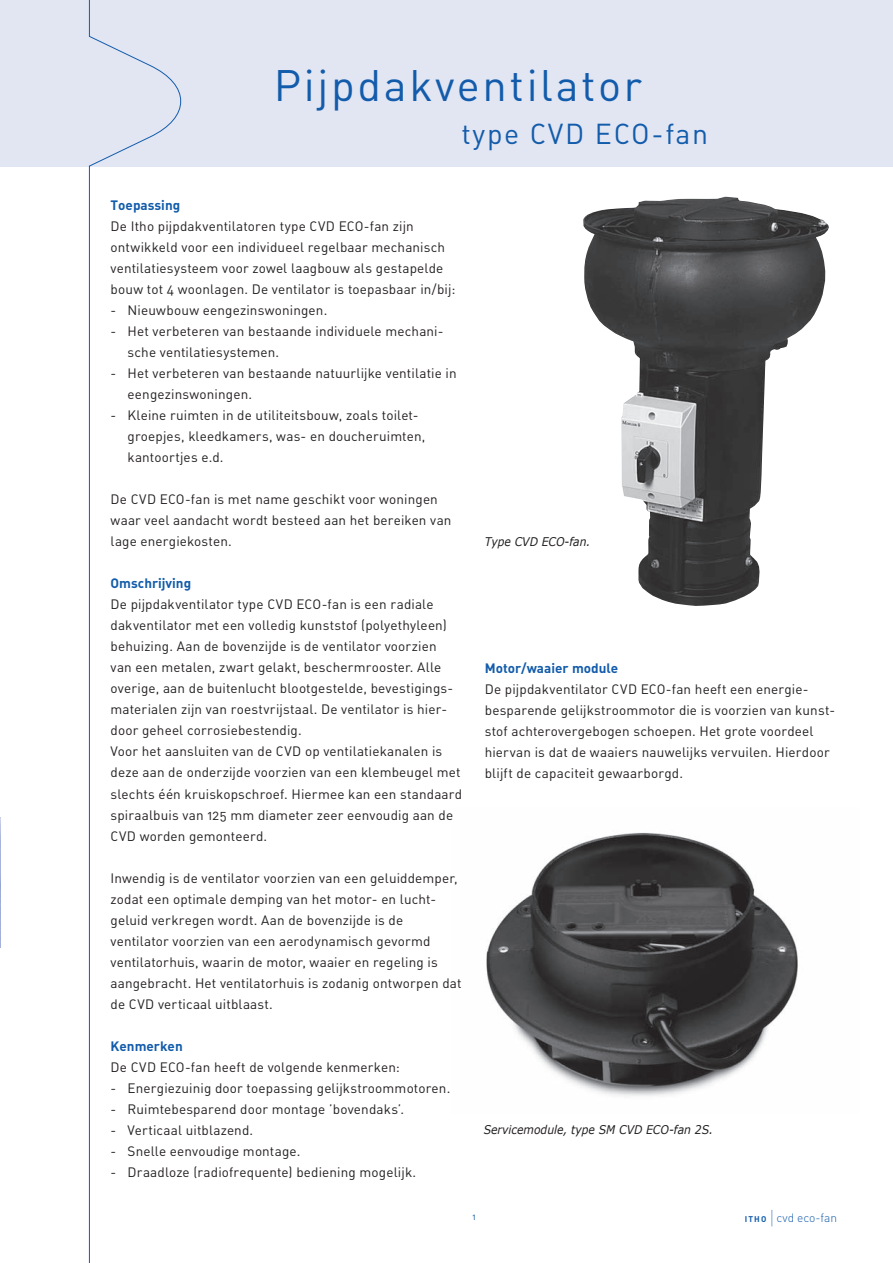
<style>
.page{position:relative;width:893px;height:1263px;background:#fff}
.page>*{position:absolute;margin:0;border:0;box-sizing:border-box;transform-origin:0 0}
.t1{font:43.5px "DIN Regular Alternate";letter-spacing:.06em;color:#135cab}
.t2{font:28.5px "DIN Regular Alternate";letter-spacing:.06em;color:#135cab}
.t3{font:19.2px "DIN Light Alternate";color:#135cab;scale:.5 1}
.t4{font:13.5px/21px "DIN Regular Alternate";letter-spacing:.01em;color:#231f20}
.t5{font:13.5px "DIN Bold Alternate";color:#135cab}
.t6{font:italic 12px "Verdana";color:#231f20;scale:.9 1}
.t7{font:12px "DIN Light Alternate";color:#135cab}
.t8{font:9px "DIN Regular Alternate";color:#135cab}
.t9{font:8.25px "DIN Bold Alternate";color:#135cab}
</style>
<div class="page">
<img style="left:583px;top:197px;width:246px;height:409px">
<img style="left:486px;top:832px;width:312px;height:264px">
<div style="left:0;top:0;width:893px;height:166px;background:#e2e6f3"></div>
<svg style="left:0;top:0;width:181px;height:1263px"></svg>
<img style="left:0;top:817px;width:1px;height:130px">
<h1 class="t1" style="left:274px;top:58px;width:370px">Pijpdakventilator</h1>
<h2 class="t2" style="left:461px;top:116px;width:248px">type CVD ECO-fan</h2>
<p class="t5" style="left:111px;top:197px;width:71px">Toepassing</p>
<p class="t4" style="left:111px;top:216px;width:346px">De Itho pijpdakventilatoren type CVD ECO-fan zijn ontwikkeld voor een individueel regelbaar mechanisch ventilatiesysteem voor zowel laagbouw als gestapelde bouw tot 4 woonlagen. De ventilator is toepasbaar in/bij:</p>
<p class="t4" style="left:111px;top:300px;width:218px">- Nieuwbouw eengezinswoningen.</p>
<p class="t4" style="left:128px;top:321px;width:318px;text-indent:-17px">- Het verbeteren van bestaande individuele mechani&shy;sche ventilatiesystemen.</p>
<p class="t4" style="left:128px;top:363px;width:331px;text-indent:-17px">- Het verbeteren van bestaande natuurlijke ventilatie in eengezinswoningen.</p>
<p class="t4" style="left:128px;top:405px;width:299px;text-indent:-17px">- Kleine ruimten in de utiliteitsbouw, zoals toilet&shy;groepjes, kleedkamers, was- en doucheruimten, kantoortjes e.d.</p>
<p class="t4" style="left:111px;top:489px;width:342px">De CVD ECO-fan is met name geschikt voor woningen waar veel aandacht wordt besteed aan het bereiken van lage energiekosten.</p>
<p class="t5" style="left:111px;top:575px;width:82px">Omschrijving</p>
<p class="t4" style="left:111px;top:594px;width:353px">De pijpdakventilator type CVD ECO-fan is een radiale dakventilator met een volledig kunststof (polyethyleen) behuizing. Aan de bovenzijde is de ventilator voorzien<br>van een metalen, zwart gelakt, beschermrooster. Alle overige, aan de buitenlucht blootgestelde, bevestigings&shy;materialen zijn van roestvrijstaal. De ventilator is hier&shy;door geheel corrosiebestendig.<br>Voor het aansluiten van de CVD op ventilatiekanalen is deze aan de onderzijde voorzien van een klembeugel met slechts één kruiskopschroef. Hiermee kan een standaard spiraalbuis van 125 mm diameter zeer eenvoudig aan de CVD worden gemonteerd.</p>
<p class="t4" style="left:111px;top:867px;width:352px">Inwendig is de ventilator voorzien van een geluiddemper, zodat een optimale demping van het motor- en lucht&shy;geluid verkregen wordt. Aan de bovenzijde is de ventilator voorzien van een aerodynamisch gevormd ventilatorhuis, waarin de motor, waaier en regeling is aangebracht. Het ventilatorhuis is zodanig ontworpen dat de CVD verticaal uitblaast.</p>
<p class="t5" style="left:111px;top:1037px;width:74px">Kenmerken</p>
<p class="t4" style="left:111px;top:1056px;width:291px">De CVD ECO-fan heeft de volgende kenmerken:</p>
<p class="t4" style="left:111px;top:1077px;width:341px">- Energiezuinig door toepassing gelijkstroommotoren.</p>
<p class="t4" style="left:111px;top:1098px;width:295px">- Ruimtebesparend door montage ’bovendaks’.</p>
<p class="t4" style="left:111px;top:1119px;width:144px">- Verticaal uitblazend.</p>
<p class="t4" style="left:111px;top:1140px;width:191px">- Snelle eenvoudige montage.</p>
<p class="t4" style="left:111px;top:1161px;width:307px">- Draadloze (radiofrequente) bediening mogelijk.</p>
<p class="t6" style="left:485px;top:534px;width:119px">Type CVD ECO-fan.</p>
<p class="t5" style="left:485px;top:659px;width:135px">Motor/waaier module</p>
<p class="t4" style="left:485px;top:678px;width:352px">De pijpdakventilator CVD ECO-fan heeft een energie&shy;besparende gelijkstroommotor die is voorzien van kunst&shy;stof achterovergebogen schoepen. Het grote voordeel hiervan is dat de waaiers nauwelijks vervuilen. Hierdoor blijft de capaciteit gewaarborgd.</p>
<p class="t6" style="left:484px;top:1122px;width:256px">Servicemodule, type SM CVD ECO-fan 2S.</p>
<p class="t9" style="left:745px;top:1213px;width:23px">IThO</p>
<h3 class="t3" style="left:770px;top:1206px;width:8px">|</h3>
<p class="t8" style="left:472px;top:1211px;width:5px">1</p>
<p class="t7" style="left:777px;top:1210px;width:62px">cvd eco-fan</p>
</div>
